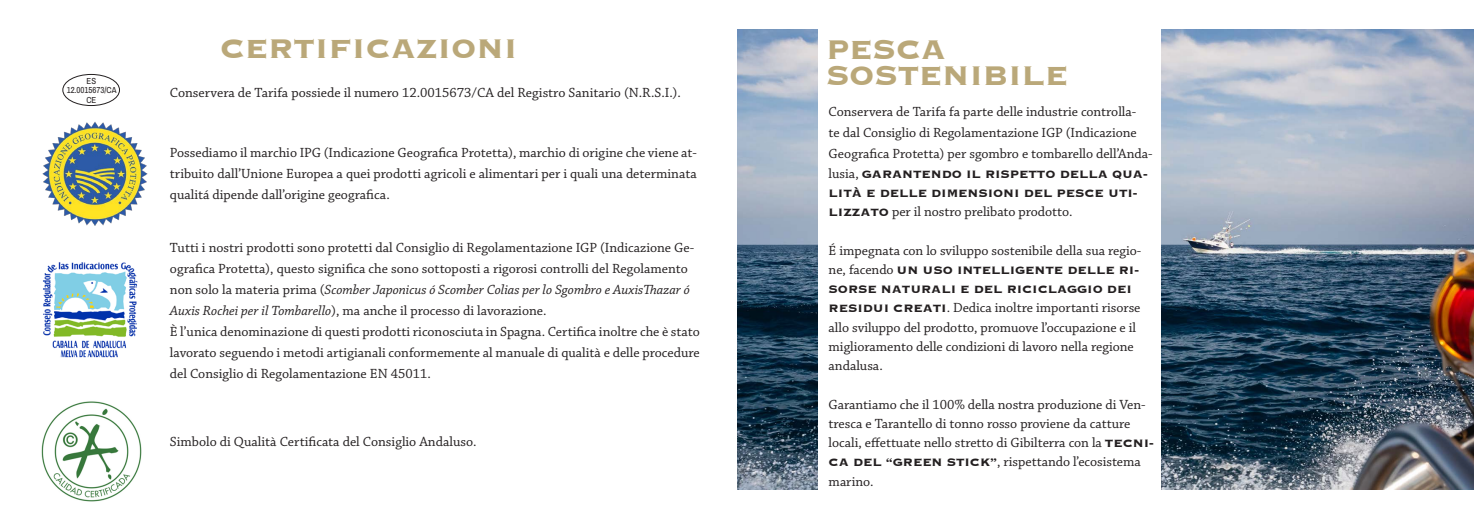
<style>
.page{position:relative;width:1474px;height:521px;background:#fff}
.page>*{position:absolute;margin:0;border:0;box-sizing:border-box;transform-origin:0 0}
.t1{font:700 35px/26.2px "Copperplate";color:#baa879}
.t2{font:14px/21px "Chaparral Pro";color:#231f20}
.t3{font:700 14px "Copperplate";letter-spacing:-.005em;color:#231f20}
.t4{font:8.75px/9.9px "Archivo Narrow";color:#231f20;text-align:center}
.s1{font-family:"Copperplate";font-weight:700}
.s2{font-family:"Chaparral Pro";font-weight:400}
.s3{font-style:italic}
</style>
<div class="page">
<img style="left:42px;top:122px;width:106px;height:104px">
<img style="left:43px;top:262px;width:95px;height:96px">
<img style="left:41px;top:401px;width:101px;height:101px">
<div style="left:62px;top:74px;width:58px;height:32px;border:1px solid #231f20;border-radius:50%"></div>
<img style="left:1161px;top:30px;width:312px;height:459px">
<img style="left:737px;top:30px;width:80px;height:459px">
<p class="t4" style="left:67px;top:76px;width:51px">ES<br>12.0015673/CA<br>CE</p>
<h1 class="t1" style="left:220px;top:34px;width:299px">CERTIFICAZIONI</h1>
<h1 class="t1" style="left:826px;top:34px;width:25px">pesca sos</h1>
<h1 class="t1" style="left:897px;top:61px;width:42px">teni</h1>
<h1 class="t1" style="left:982px;top:61px;width:45px">bile</h1>
<p class="t2" style="left:828px;top:102px;width:325px">Conservera de Tarifa fa parte delle industrie controlla-<br>te dal Consiglio di Regolamentazione IGP (Indicazione<br>Geografica Protetta) per sgombro e tombarello dell’Anda-</p>
<p class="t2" style="left:828px;top:163px;width:55px">lusia, <span class="s1">garan</span></p>
<p class="t3" style="left:913px;top:165px;width:20px">tendo</p>
<p class="t3" style="left:966px;top:165px;width:29px">il rispe</p>
<p class="t3" style="left:1028px;top:165px;width:42px">tto della</p>
<p class="t3" style="left:1112px;top:165px;width:37px">qua-</p>
<p class="t3" style="left:828px;top:184px;width:62px">lità edelle</p>
<p class="t3" style="left:931px;top:184px;width:10px">dimensioni</p>
<p class="t3" style="left:1023px;top:184px;width:11px">del</p>
<p class="t3" style="left:1056px;top:184px;width:11px">pesce</p>
<p class="t3" style="left:1108px;top:184px;width:31px">uti-</p>
<p class="t3" style="left:828px;top:203px;width:10px">lizza</p>
<p class="t2" style="left:870px;top:202px;width:203px"><span class="s1">to</span> per il nostro prelibato prodotto.</p>
<p class="t2" style="left:828px;top:240px;width:314px">É impegnata con lo sviluppo sostenibile della sua regio-</p>
<p class="t3" style="left:828px;top:261px;width:162px"><span class="s2">ne, facendo</span> un uso in telli</p>
<p class="t3" style="left:1015px;top:261px;width:63px">gente delle</p>
<p class="t3" style="left:1118px;top:261px;width:22px">ri -</p>
<p class="t3" style="left:828px;top:280px;width:11px">sorse</p>
<p class="t3" style="left:881px;top:280px;width:50px">naturali</p>
<p class="t3" style="left:960px;top:280px;width:24px">e del</p>
<p class="t3" style="left:1006px;top:280px;width:10px">ricicla</p>
<p class="t3" style="left:1067px;top:280px;width:49px">ggio dei</p>
<p class="t3" style="left:828px;top:299px;width:10px">resid</p>
<p class="t3" style="left:872px;top:299px;width:32px">ui crea</p>
<p class="t2" style="left:170px;top:82px;width:512px">Conservera de Tarifa possiede il numero 12.0015673/CA del Registro Sanitario (N.R.S.I.).</p>
<p class="t2" style="left:170px;top:143px;width:528px;text-align:justify">Possediamo il marchio IPG (Indicazione Geografica Protetta), marchio di origine che viene at&shy;tribuito dall’Unione Europea a quei prodotti agricoli e alimentari per i quali una determinata qualitá dipende dall’origine geografica.</p>
<p class="t2" style="left:170px;top:237px;width:531px">Tutti i nostri prodotti sono protetti dal Consiglio di Regolamentazione IGP (Indicazione Ge&shy;ografica Protetta), questo significa che sono sottoposti a rigorosi controlli del Regolamento non solo la materia prima (<span class="s3">Scomber Japonicus ó Scomber Colias per lo Sgombro e AuxisThazar ó Auxis Rochei per il Tombarello</span>), ma anche il processo di lavorazione.<br>È l’unica denominazione di questi prodotti riconosciuta in Spagna. Certifica inoltre che è stato lavorato seguendo i metodi artigianali conformemente al manuale di qualità e delle procedure del Consiglio di Regolamentazione EN 45011.</p>
<p class="t2" style="left:828px;top:299px;width:313px;line-height:19.2px;text-indent:104px"><span class="s1">ti</span> . Dedica inoltre importanti risorse allo sviluppo del prodotto, promuove l’occupazione e il miglioramento delle condizioni di lavoro nella regione andalusa.</p>
<p class="t2" style="left:828px;top:395px;width:318px;line-height:19.2px">Garantiamo che il 100% della nostra produzione di Ven&shy;tresca e Tarantello di tonno rosso proviene da catture locali, effettuate nello stretto di Gibilterra con la <span class="s1">tecni</span></p>
<p class="t2" style="left:170px;top:432px;width:308px">Simbolo di Qualità Certificata del Consiglio Andaluso.</p>
<p class="t3" style="left:1149px;top:434px;width:6px">-</p>
<p class="t3" style="left:828px;top:453px;width:35px">ca del</p>
<p class="t3" style="left:886px;top:453px;width:18px">“Green</p>
<p class="t2" style="left:946px;top:452px;width:195px"><span class="s1">Stic k”</span>, rispettando l’ecosistema</p>
<p class="t2" style="left:828px;top:471px;width:46px">marino.</p>
</div>
